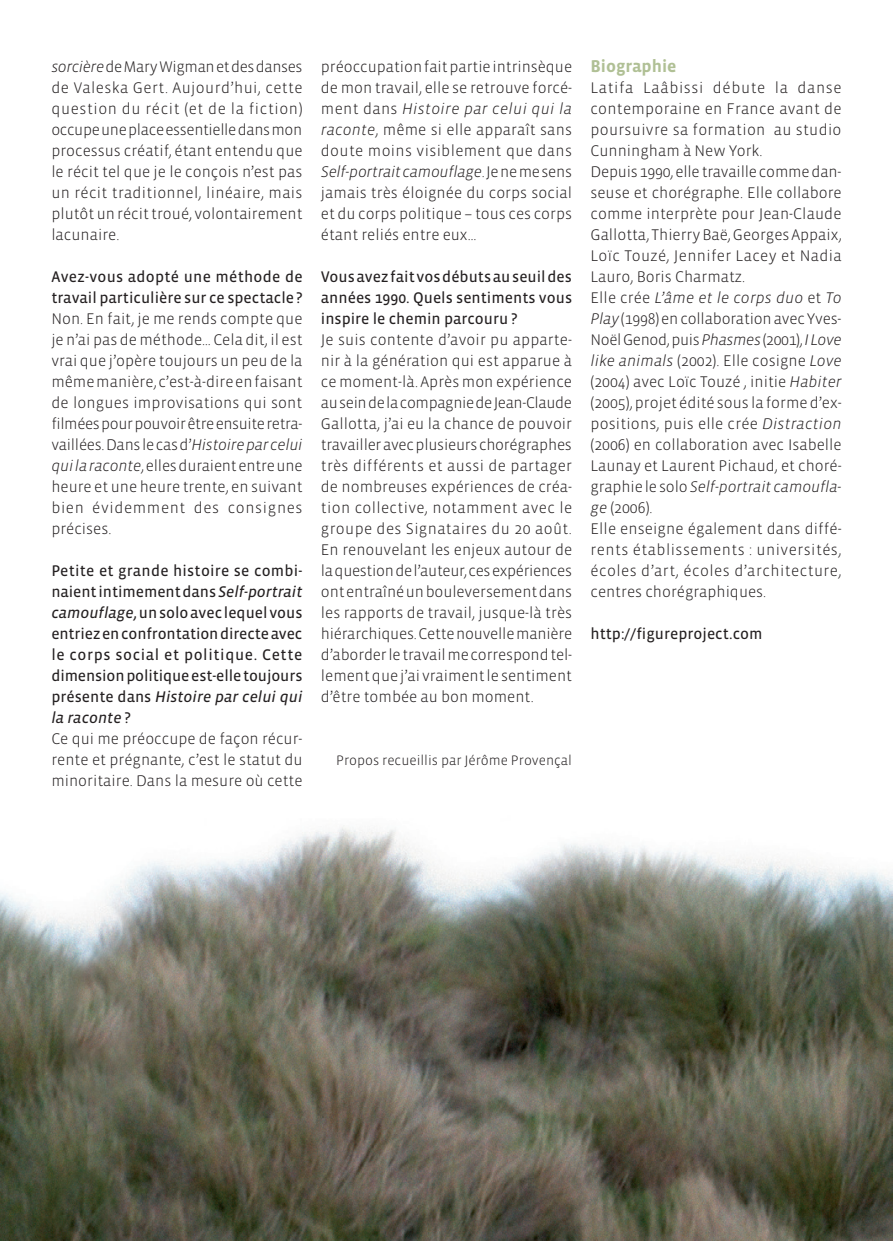
<style>
.page{position:relative;width:893px;height:1241px;background:#fff}
.page>*{position:absolute;margin:0;border:0;box-sizing:border-box;transform-origin:0 0}
.t1{font:700 17.5px "Vista Sans OT";color:#b0c095}
.t2{font:300 15.75px/21px "Vista Sans OT";color:#231f20;text-align:justify}
.t3{font:15.75px/21px "Vista Sans OT";color:#231f20}
.t4{font:300 14px "Vista Sans OT";color:#231f20}
.s1{font-style:italic}
.s2{font-weight:300}
</style>
<div class="page">
<img style="left:0;top:825px;width:893px;height:415px">
<p class="t2" style="left:51px;top:56px;width:253px"><span class="s1">sorcière</span>deMaryWigmanetdesdanses de Valeska Gert. Aujourd’hui, cette question du récit (et de la fiction) occupeuneplaceessentielledansmon processus créatif, étant entendu que le récit tel que je le conçois n’est pas un récit traditionnel, linéaire, mais plutôt un récit troué, volontairement lacunaire.</p>
<p class="t3" style="left:51px;top:266px;width:253px">Avez-vous adopté une méthode de travail particulière sur ce spectacle ?</p>
<p class="t2" style="left:51px;top:308px;width:253px">Non. En fait, je me rends compte que je n’ai pas de méthode… Cela dit, il est vrai que j’opère toujours un peu de la même manière, c’est-à-dire en faisant de longues improvisations qui sont filméespourpouvoirêtreensuiteretra&shy;vaillées.Danslecasd’<span class="s1">Histoireparcelui quilaraconte</span>,ellesduraiententreune heure et une heure trente, en suivant bien évidemment des consignes précises.</p>
<p class="t3" style="left:51px;top:560px;width:253px">Petite et grande histoire se combi&shy;naient intimement dans<span class="s1">Self-portrait camouflage</span>, un solo avec lequel vous entriez en confrontation directe avec le corps social et politique. Cette dimension politique est-elle toujours présente dans <span class="s1">Histoire par celui qui la raconte</span> ?<br><span class="s2">Ce qui me préoccupe de façon récur&shy;rente et prégnante, c’est le statut du minoritaire. Dans la mesure où cette</span></p>
<p class="t2" style="left:321px;top:56px;width:253px">préoccupation fait partie intrinsèque de mon travail, elle se retrouve forcé&shy;ment dans <span class="s1">Histoire par celui qui la raconte</span>, même si elle apparaît sans doute moins visiblement que dans <span class="s1">Self-portraitcamouflage</span>.Jenemesens jamais très éloignée du corps social et du corps politique – tous ces corps étant reliés entre eux…</p>
<p class="t3" style="left:321px;top:266px;width:253px;text-align:justify">Vous avez fait vos débuts au seuil des années 1990. Quels sentiments vous inspire le chemin parcouru ?</p>
<p class="t2" style="left:321px;top:329px;width:253px">Je suis contente d’avoir pu apparte&shy;nir à la génération qui est apparue à ce moment-là. Après mon expérience auseindelacompagniedeJean-Claude Gallotta, j’ai eu la chance de pouvoir travailleravecplusieurschorégraphes très différents et aussi de partager de nombreuses expériences de créa&shy;tion collective, notamment avec le groupe des Signataires du 20 août.<br>En renouvelant les enjeux autour de laquestiondel’auteur,cesexpériences ont entraîné un bouleversement dans les rapports de travail, jusque-là très hiérarchiques.Cettenouvellemanière d’aborder le travail me correspond tel&shy;lement que j’ai vraiment le sentiment d’être tombée au bon moment.</p>
<p class="t4" style="left:336px;top:752px;width:237px">Propos recueillis par Jérôme Provençal</p>
<p class="t1" style="left:590px;top:55px;width:88px">Biographie</p>
<p class="t2" style="left:590px;top:77px;width:253px;text-align:left">Latifa Laâbissi débute la danse contemporaine en France avant de poursuivre sa formation au studio Cunningham à New York.<br>Depuis 1990, elle travaille comme dan&shy;seuse et chorégraphe. Elle collabore comme interprète pour Jean-Claude Gallotta, Thierry Baë, Georges Appaix, Loïc Touzé, Jennifer Lacey et Nadia Lauro, Boris Charmatz.<br>Elle crée <span class="s1">L’âme et le corps duo</span> et <span class="s1">To Play</span>(1998) en collaboration avec Yves-Noël Genod, puis<span class="s1">Phasmes</span>(2001),<span class="s1">I Love like animals</span> (2002). Elle cosigne <span class="s1">Love </span>(2004) avec Loïc Touzé , initie <span class="s1">Habiter </span>(2005), projet édité sous la forme d’ex&shy;positions, puis elle crée <span class="s1">Distraction </span>(2006) en collaboration avec Isabelle Launay et Laurent Pichaud, et choré&shy;graphie le solo<span class="s1">Self-portrait camoufla&shy;ge</span> (2006).<br>Elle enseigne également dans diffé&shy;rents établissements : universités, écoles d’art, écoles d’architecture, centres chorégraphiques.</p>
<p class="t3" style="left:590px;top:623px;width:174px">http://figureproject.com</p>
</div>
